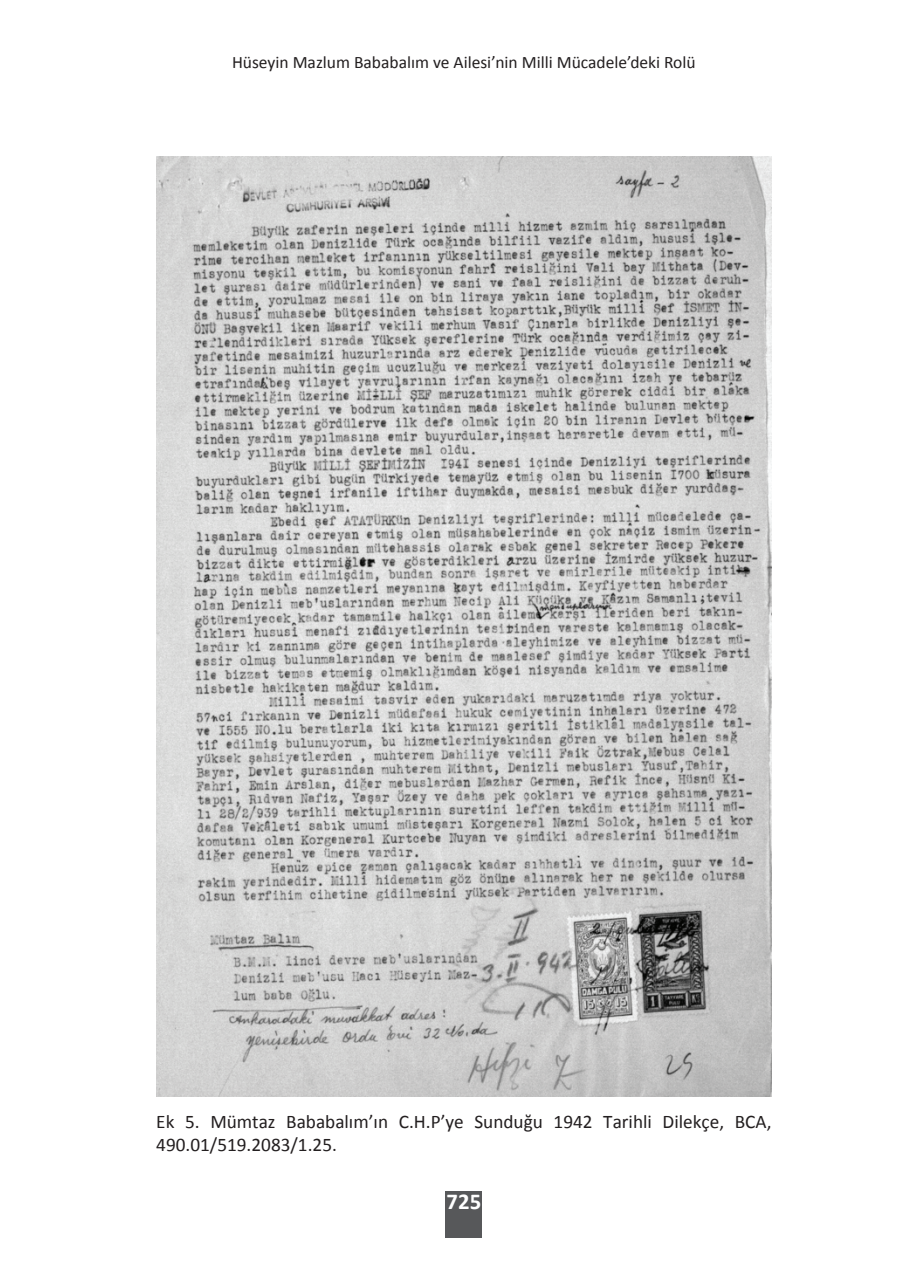
<style>
.page{position:relative;width:903px;height:1275px;background:#fff}
.page>*{position:absolute;margin:0;border:0;box-sizing:border-box;transform-origin:0 0}
.t1{font:700 22.75px "Calibri";color:#fff}
.t2{font:19.25px/23.1px "Calibri";color:#231f20}
.t3{font:17.5px "Calibri";color:#231f20}
</style>
<div class="page">
<div style="left:446px;top:1191px;width:36px;height:47px;background:#57585a"></div>
<img style="left:156px;top:156px;width:615px;height:940px">
<p class="t3" style="left:232px;top:51px;width:465px">Hüseyin Mazlum Bababalım ve Ailesi’nin Milli Mücadele’deki Rolü</p>
<p class="t2" style="left:156px;top:1110px;width:617px">Ek 5. Mümtaz Bababalım’ın C.H.P’ye Sunduğu 1942 Tarihli Dilekçe, BCA,<br>490.01/519.2083/1.25.</p>
<p class="t1" style="left:447px;top:1186px;width:36px">725</p>
</div>
